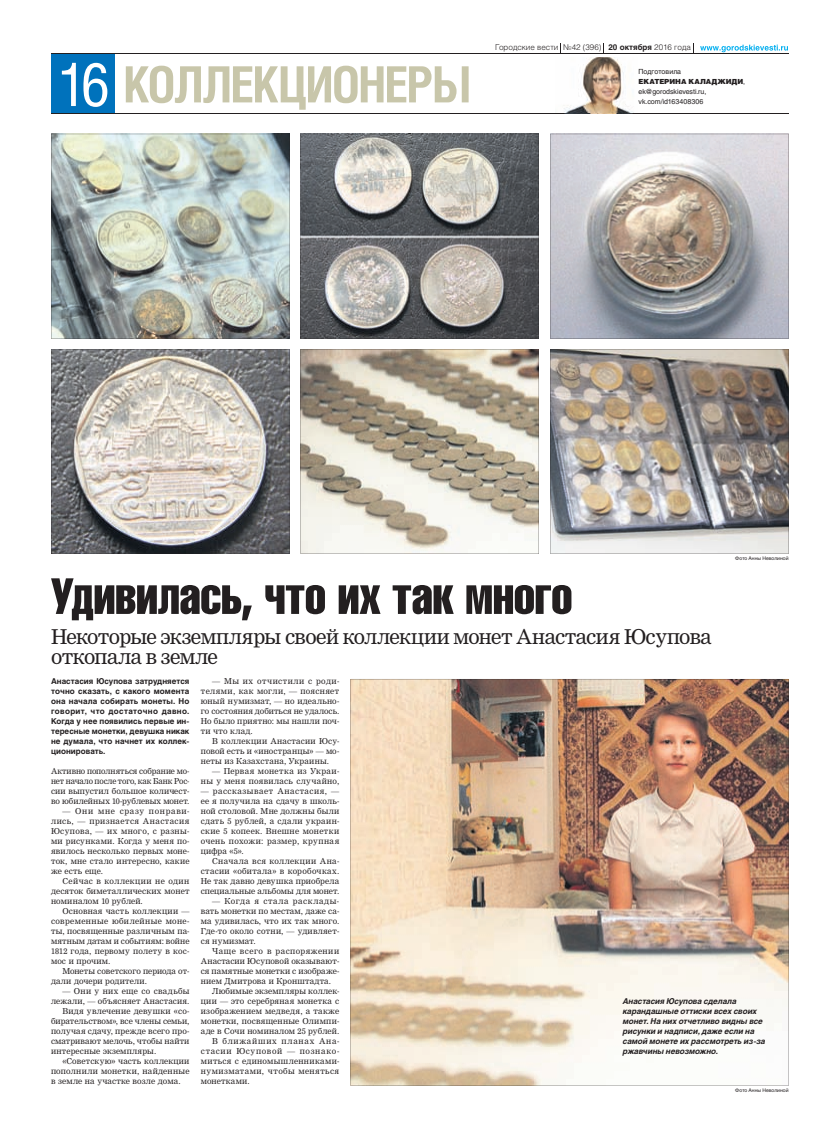
<style>
.page{position:relative;width:817px;height:1134px;background:#fff}
.page>*{position:absolute;margin:0;border:0;box-sizing:border-box;transform-origin:0 0}
.t1{font:60px "Helios Cond";color:#fff}
.t2{font:50px "Helios Compressed";letter-spacing:-.005em;color:#231f20}
.t3{font:700 50px "Helios Cond";letter-spacing:-.03em;color:#c8c6aa}
.t4{font:20px/20px "Nimrod Cyr";letter-spacing:-.025em;color:#231f20}
.t5{font:8px/10px "Nimrod Cyr";letter-spacing:.025em;color:#231f20;text-align:justify}
.t6{font:700 8px/10px "Helios";letter-spacing:.005em;color:#231f20;text-align:justify}
.t7{font:italic 700 8px/10px "Helios";letter-spacing:-.005em;color:#231f20}
.t8{font:8px "Nimrod Cyr";letter-spacing:.005em;color:#231f20}
.t9{font:8px "Nimrod Cyr";letter-spacing:.045em;color:#231f20}
.t10{font:8px "Nimrod Cyr";letter-spacing:.055em;color:#231f20}
.t11{font:8px "Nimrod Cyr";letter-spacing:.08em;color:#231f20}
.t12{font:8px "Nimrod Cyr";letter-spacing:.07em;color:#231f20}
.t13{font:300 8px "Helios";color:#231f20}
.t14{font:8px "Nimrod Cyr";letter-spacing:-.01em;color:#231f20}
.t15{font:8px "Nimrod Cyr";letter-spacing:.065em;color:#231f20}
.t16{font:8px "Nimrod Cyr";letter-spacing:.05em;color:#231f20}
.t17{font:8px "Nimrod Cyr";letter-spacing:.095em;color:#231f20}
.t18{font:7px/10px "Helios";letter-spacing:-.005em;color:#231f20}
.t19{font:5px "Helios";letter-spacing:.005em;color:#231f20}
.s1{font-weight:700}
.s2{font-weight:900}
</style>
<div class="page">
<div style="left:51px;top:54px;width:63px;height:60px;background:#0072bc"></div>
<hr style="left:51px;top:114px;width:737px;height:1px;background:#231f20">
<hr style="left:51px;top:54px;width:737px;height:1px;background:#231f20">
<svg style="left:700px;top:45px;width:87px;height:7px"></svg>
<img style="left:555px;top:57px;width:82px;height:58px">
<svg style="left:51px;top:134px;width:238px;height:205px;background:#adb6af"></svg>
<svg style="left:300px;top:134px;width:239px;height:205px;background:#868685"></svg>
<svg style="left:550px;top:134px;width:238px;height:205px;background:#b2afb0"></svg>
<svg style="left:51px;top:349px;width:238px;height:205px;background:#a8a4a0"></svg>
<svg style="left:300px;top:349px;width:239px;height:205px"></svg>
<img style="left:550px;top:349px;width:238px;height:205px">
<img style="left:350px;top:679px;width:438px;height:407px">
<p class="t1" style="left:58px;top:63px;width:54px">16</p>
<p class="t13" style="left:495px;top:45px;width:197px">Городские вести №42 (396) <span class="s1">20 октября</span> 2016 года</p>
<p class="t3" style="left:123px;top:67px;width:349px">КОЛЛЕКЦИОНЕРЫ</p>
<p class="t18" style="left:638px;top:67px;width:108px">Подготовила<br><span class="s2">ЕКАТЕРИНА КАЛАДЖИДИ</span>, ek@gorodskievesti.ru, vk.com/id163408306</p>
<p class="t19" style="left:735px;top:556px;width:55px">Фото Анны Неволиной</p>
<p class="t2" style="left:51px;top:576px;width:523px">Удивилась, что их так много</p>
<p class="t4" style="left:51px;top:628px;width:662px">Некоторые экземпляры своей коллекции монет Анастасия Юсупова откопала в земле</p>
<p class="t6" style="left:51px;top:677px;width:140px">Анастасия Юсупова затрудняется точно сказать, с какого момента она начала собирать монеты. Но говорит, что достаточно давно.<br>Когда у нее появились первые ин&shy;тересные монетки, девушка никак не думала, что начнет их коллек&shy;ционировать.</p>
<p class="t5" style="left:51px;top:766px;width:140px">Активно пополняться собрание мо&shy;нет начало после того, как Банк Рос&shy;сии выпустил большое количест&shy;во юбилейных 10-рублевых монет.</p>
<p class="t11" style="left:62px;top:808px;width:128px">— Они мне сразу понрави-</p>
<p class="t10" style="left:51px;top:818px;width:140px">лись, — признается Анастасия</p>
<p class="t9" style="left:51px;top:828px;width:140px">Юсупова, — их много, с разны-</p>
<p class="t5" style="left:51px;top:836px;width:140px">ми рисунками. Когда у меня по-</p>
<p class="t5" style="left:51px;top:846px;width:140px">явилось несколько первых моне-</p>
<p class="t5" style="left:51px;top:856px;width:140px">ток, мне стало интересно, какие</p>
<p class="t5" style="left:51px;top:866px;width:53px">же есть еще.</p>
<p class="t16" style="left:62px;top:878px;width:128px">Сейчас в коллекции не один</p>
<p class="t5" style="left:51px;top:886px;width:140px">десяток биметаллических монет</p>
<p class="t8" style="left:51px;top:898px;width:93px">номиналом 10 рублей.</p>
<p class="t5" style="left:62px;top:906px;width:128px">Основная часть коллекции —</p>
<p class="t5" style="left:51px;top:916px;width:140px">современные юбилейные моне-</p>
<p class="t5" style="left:51px;top:926px;width:140px">ты, посвященные различным па-</p>
<p class="t5" style="left:51px;top:936px;width:140px">мятным датам и событиям: войне</p>
<p class="t5" style="left:51px;top:946px;width:140px">1812 года, первому полету в кос-</p>
<p class="t5" style="left:51px;top:956px;width:61px">мос и прочим.</p>
<p class="t14" style="left:62px;top:968px;width:129px">Монеты советского периода от-</p>
<p class="t5" style="left:51px;top:976px;width:97px">дали дочери родители.</p>
<p class="t5" style="left:62px;top:986px;width:128px">— Они у них еще со свадьбы</p>
<p class="t5" style="left:51px;top:996px;width:140px">лежали, — объясняет Анастасия.</p>
<p class="t5" style="left:62px;top:1006px;width:128px">Видя увлечение девушки «со-</p>
<p class="t8" style="left:51px;top:1018px;width:140px">бирательством», все члены семьи,</p>
<p class="t5" style="left:51px;top:1026px;width:140px">получая сдачу, прежде всего про-</p>
<p class="t5" style="left:51px;top:1036px;width:140px">сматривают мелочь, чтобы найти</p>
<p class="t5" style="left:51px;top:1046px;width:107px">интересные экземпляры.</p>
<p class="t5" style="left:62px;top:1056px;width:128px">«Советскую» часть коллекции</p>
<p class="t5" style="left:51px;top:1066px;width:140px">пополнили монетки, найденные</p>
<p class="t5" style="left:51px;top:1076px;width:131px">в земле на участке возле дома.</p>
<p class="t12" style="left:212px;top:678px;width:128px">— Мы их отчистили с роди-</p>
<p class="t9" style="left:201px;top:688px;width:140px">телями, как могли, — поясняет</p>
<p class="t5" style="left:201px;top:696px;width:140px">юный нумизмат, — но идеально-</p>
<p class="t8" style="left:201px;top:708px;width:140px">го состояния добиться не удалось.</p>
<p class="t5" style="left:201px;top:716px;width:140px">Но было приятно: мы нашли поч-</p>
<p class="t5" style="left:201px;top:726px;width:53px">ти что клад.</p>
<p class="t5" style="left:212px;top:736px;width:128px">В коллекции Анастасии Юсу-</p>
<p class="t5" style="left:201px;top:746px;width:140px">повой есть и «иностранцы» — мо-</p>
<p class="t5" style="left:201px;top:756px;width:130px">неты из Казахстана, Украины.</p>
<p class="t5" style="left:201px;top:766px;width:140px;text-align:right">— Первая монетка из Украи&shy;ны у меня появилась случайно,</p>
<p class="t15" style="left:201px;top:788px;width:140px">— рассказывает Анастасия, —</p>
<p class="t5" style="left:201px;top:796px;width:140px">ее я получила на сдачу в школь-</p>
<p class="t5" style="left:201px;top:806px;width:140px">ной столовой. Мне должны были</p>
<p class="t5" style="left:201px;top:816px;width:140px">сдать 5 рублей, а сдали украин-</p>
<p class="t5" style="left:201px;top:826px;width:140px">ские 5 копеек. Внешне монетки</p>
<p class="t5" style="left:201px;top:836px;width:140px">очень похожи: размер, крупная</p>
<p class="t5" style="left:201px;top:846px;width:44px">цифра «5».</p>
<p class="t9" style="left:212px;top:858px;width:128px">Сначала вся коллекции Ана-</p>
<p class="t5" style="left:201px;top:866px;width:140px">стасии «обитала» в коробочках.</p>
<p class="t5" style="left:201px;top:876px;width:140px">Не так давно девушка приобрела</p>
<p class="t8" style="left:201px;top:888px;width:140px">специальные альбомы для монет.</p>
<p class="t12" style="left:212px;top:898px;width:128px">— Когда я стала расклады-</p>
<p class="t5" style="left:201px;top:906px;width:140px">вать монетки по местам, даже са-</p>
<p class="t5" style="left:201px;top:916px;width:140px">ма удивилась, что их так много.</p>
<p class="t5" style="left:201px;top:926px;width:140px">Где-то около сотни, — удивляет-</p>
<p class="t5" style="left:201px;top:936px;width:56px">ся нумизмат.</p>
<p class="t10" style="left:212px;top:948px;width:128px">Чаще всего в распоряжении</p>
<p class="t5" style="left:201px;top:956px;width:140px">Анастасии Юсуповой оказывают-</p>
<p class="t5" style="left:201px;top:966px;width:140px">ся памятные монетки с изображе-</p>
<p class="t5" style="left:201px;top:976px;width:132px">нием Дмитрова и Кронштадта.</p>
<p class="t5" style="left:212px;top:986px;width:128px">Любимые экземпляры коллек-</p>
<p class="t5" style="left:201px;top:996px;width:140px">ции — это серебряная монетка с</p>
<p class="t5" style="left:201px;top:1006px;width:140px">изображением медведя, а также</p>
<p class="t5" style="left:201px;top:1016px;width:140px">монетки, посвященные Олимпи-</p>
<p class="t5" style="left:201px;top:1026px;width:140px">аде в Сочи номиналом 25 рублей.</p>
<p class="t17" style="left:212px;top:1038px;width:129px">В ближайших планах Ана-</p>
<p class="t11" style="left:201px;top:1048px;width:140px">стасии Юсуповой — познако-</p>
<p class="t9" style="left:201px;top:1058px;width:140px">миться с единомышленниками-</p>
<p class="t10" style="left:201px;top:1068px;width:140px">нумизматами, чтобы меняться</p>
<p class="t5" style="left:201px;top:1076px;width:50px">монетками.</p>
<p class="t7" style="left:622px;top:997px;width:144px">Анастасия Юсупова сделала карандашные оттиски всех своих монет. На них отчетливо видны все рисунки и надписи, даже если на самой монете их рассмотреть из-за ржавчины невозможно.</p>
<p class="t19" style="left:735px;top:1088px;width:55px">Фото Анны Неволиной</p>
</div>
